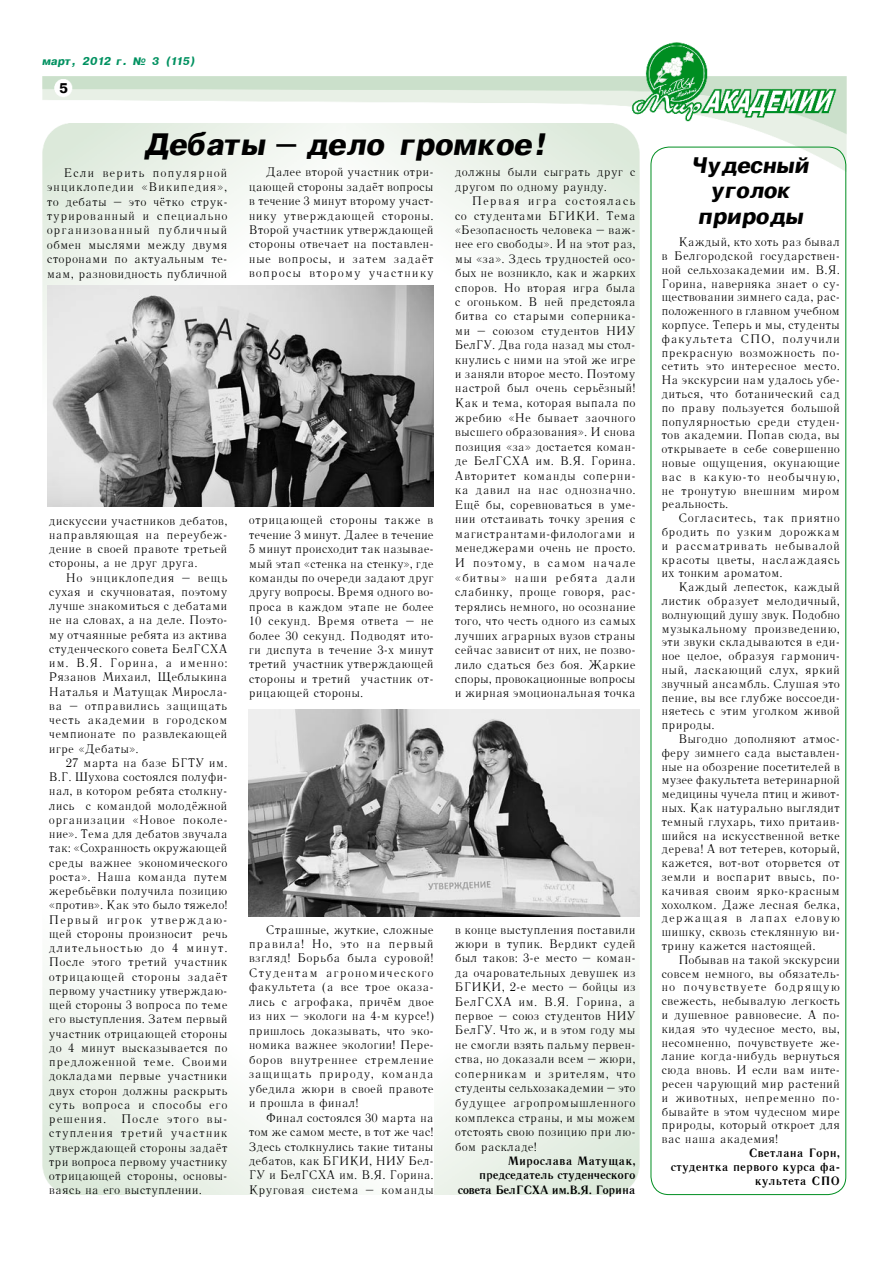
<style>
.page{position:relative;width:893px;height:1263px;background:#fff}
.page>*{position:absolute;margin:0;border:0;box-sizing:border-box;transform-origin:0 0}
.t1{font:italic 700 33px "Geneva";color:#000}
.t2{font:italic 700 24px/25.5px "Geneva";color:#000;text-align:center}
.t3{font:700 15px "Geneva";color:#000}
.t4{font:12px/13.8px "Literaturnaya Plain";color:#000;text-align:justify}
.t5{font:700 12px/14.4px "Literaturnaya";letter-spacing:-.025em;color:#000;text-align:right}
.t6{font:700 12px/13.8px "Literaturnaya";color:#000;text-align:right}
.t7{font:italic 700 12px "Geneva";color:#009160}
.s1{font-family:"Georgia";font-style:normal}
</style>
<div class="page">
<img style="left:43px;top:43px;width:803px;height:128px">
<img style="left:43px;top:123px;width:597px;height:314px">
<img style="left:434px;top:916px;width:206px;height:279px">
<img style="left:43px;top:881px;width:391px;height:314px">
<div style="left:651px;top:147px;width:195px;height:1048px;border:1px solid #008e21;border-radius:18px"></div>
<img style="left:48px;top:286px;width:386px;height:220px">
<img style="left:249px;top:709px;width:391px;height:207px">
<p class="t7" style="left:43px;top:55px;width:154px">март, 2012 г. № 3 (115)</p>
<p class="t3" style="left:60px;top:81px;width:10px">5</p>
<h1 class="t1" style="left:144px;top:128px;width:406px">Дебаты <span class="s1">–</span> дело громкое!</h1>
<p class="t4" style="left:249px;top:165px;width:187px;line-height:14.4px;text-indent:17px">Далее второй участник отри&shy;цающей стороны задаёт вопросы в течение 3 минут второму участ&shy;нику утверждающей стороны.<br>Второй участник утверждающей стороны отвечает на поставлен&shy;ные вопросы, и затем задаёт вопросы второму участнику</p>
<p class="t4" style="left:455px;top:165px;width:182px;line-height:14.4px">должны были сыграть друг с другом по одному раунду.</p>
<p class="t4" style="left:47px;top:165px;width:182px;line-height:14.4px;text-indent:17px">Если верить популярной энциклопедии «Википедия», то дебаты – это чётко струк&shy;турированный и специально организованный публичный обмен мыслями между двумя сторонами по актуальным те&shy;мам, разновидность публичной</p>
<p class="t4" style="left:455px;top:194px;width:182px;line-height:14.5px;text-indent:17px">Первая игра состоялась со студентами БГИКИ. Тема «Безопасность человека – важ&shy;нее его свободы». И на этот раз, мы «за». Здесь трудностей осо&shy;бых не возникло, как и жарких споров. Но вторая игра была с огоньком. В ней предстояла битва со старыми соперника&shy;ми – союзом студентов НИУ БелГУ. Два года назад мы стол&shy;кнулись с ними на этой же игре и заняли второе место. Поэтому настрой был очень серьёзный!<br>Как и тема, которая выпала по жребию «Не бывает заочного высшего образования». И снова позиция «за» достается коман&shy;де БелГСХА им. В.Я. Горина.<br>Авторитет команды соперни&shy;ка давил на нас однозначно.<br>Ещё бы, соревноваться в уме&shy;нии отстаивать точку зрения с магистрантами-филологами и менеджерами очень не просто.<br>И поэтому, в самом начале «битвы» наши ребята дали слабинку, проще говоря, рас&shy;терялись немного, но осознание того, что честь одного из самых лучших аграрных вузов страны сейчас зависит от них, не позво&shy;лило сдаться без боя. Жаркие споры, провокационные вопросы и жирная эмоциональная точка</p>
<p class="t4" style="left:249px;top:513px;width:187px;line-height:14.4px">отрицающей стороны также в течение 3 минут. Далее в течение 5 минут происходит так называе&shy;мый этап «стенка на стенку», где команды по очереди задают друг другу вопросы. Время одного во&shy;проса в каждом этапе не более 10 секунд. Время ответа – не более 30 секунд. Подводят ито&shy;ги диспута в течение 3-х минут третий участник утверждающей стороны и третий участник от&shy;рицающей стороны.</p>
<p class="t4" style="left:49px;top:514px;width:180px;line-height:14.2px">дискуссии участников дебатов, направляющая на переубеж&shy;дение в своей правоте третьей стороны, а не друг друга.</p>
<p class="t4" style="left:49px;top:571px;width:180px;line-height:14.2px;text-indent:17px">Но энциклопедия – вещь сухая и скучноватая, поэтому лучше знакомиться с дебатами не на словах, а на деле. Поэто&shy;му отчаянные ребята из актива студенческого совета БелГСХА им. В.Я. Горина, а именно:<br>Рязанов Михаил, Щеблыкина Наталья и Матущак Миросла&shy;ва – отправились защищать честь академии в городском чемпионате по развлекающей игре «Дебаты».</p>
<p class="t4" style="left:49px;top:756px;width:180px;line-height:14.2px;text-indent:17px">27 марта на базе БГТУ им.<br>В.Г. Шухова состоялся полуфи&shy;нал, в котором ребята столкну&shy;лись с командой молодёжной организации «Новое поколе&shy;ние». Тема для дебатов звучала так: «Сохранность окружающей среды важнее экономического роста». Наша команда путем жеребьёвки получила позицию «против». Как это было тяжело!<br>Первый игрок утверждаю&shy;щей стороны произносит речь длительностью до 4 минут.<br>После этого третий участник отрицающей стороны задаёт первому участнику утверждаю&shy;щей стороны 3 вопроса по теме его выступления. Затем первый участник отрицающей стороны до 4 минут высказывается по предложенной теме. Своими докладами первые участники двух сторон должны раскрыть суть вопроса и способы его решения. После этого вы&shy;ступления третий участник утверждающей стороны задаёт три вопроса первому участнику отрицающей стороны, основы&shy;ваясь на его выступлении.</p>
<p class="t4" style="left:249px;top:922px;width:187px;line-height:14.4px;text-indent:17px">Страшные, жуткие, сложные правила! Но, это на первый взгляд! Борьба была суровой!<br>Студентам агрономического факультета (а все трое оказа&shy;лись с агрофака, причём двое из них – экологи на 4-м курсе!) пришлось доказывать, что эко&shy;номика важнее экологии! Пере&shy;боров внутреннее стремление защищать природу, команда убедила жюри в своей правоте и прошла в финал!</p>
<p class="t4" style="left:249px;top:1110px;width:187px;line-height:14.4px;text-indent:17px">Финал состоялся 30 марта на том же самом месте, в тот же час!<br>Здесь столкнулись такие титаны дебатов, как БГИКИ, НИУ Бел-ГУ и БелГСХА им. В.Я. Горина.<br>Круговая система – команды</p>
<p class="t4" style="left:455px;top:922px;width:182px;line-height:14.4px">в конце выступления поставили жюри в тупик. Вердикт судей был таков: 3-е место – коман&shy;да очаровательных девушек из БГИКИ, 2-е место – бойцы из БелГСХА им. В.Я. Горина, а первое – союз студентов НИУ БелГУ. Что ж, и в этом году мы не смогли взять пальму первен&shy;ства, но доказали всем – жюри, соперникам и зрителям, что студенты сельхозакадемии – это будущее агропромышленного комплекса страны, и мы можем отстоять свою позицию при лю&shy;бом раскладе!</p>
<p class="t5" style="left:458px;top:1154px;width:179px">Мирослава Матущак, председатель студенческого совета БелГСХА им.В.Я. Горина</p>
<h2 class="t2" style="left:693px;top:152px;width:118px">Чудесный уголок природы</h2>
<p class="t4" style="left:661px;top:235px;width:180px;text-indent:17px">Каждый, кто хоть раз бывал в Белгородской государствен&shy;ной сельхозакадемии им. В.Я.<br>Горина, наверняка знает о су&shy;ществовании зимнего сада, рас&shy;положенного в главном учебном корпусе. Теперь и мы, студенты факультета СПО, получили прекрасную возможность по&shy;сетить это интересное место.<br>На экскурсии нам удалось убе&shy;диться, что ботанический сад по праву пользуется большой популярностью среди студен&shy;тов академии. Попав сюда, вы открываете в себе совершенно новые ощущения, окунающие вас в какую-то необычную, не тронутую внешним миром реальность.</p>
<p class="t4" style="left:661px;top:511px;width:180px;text-indent:17px">Согласитесь, так приятно бродить по узким дорожкам и рассматривать небывалой красоты цветы, наслаждаясь их тонким ароматом.</p>
<p class="t4" style="left:661px;top:580px;width:180px;text-indent:17px">Каждый лепесток, каждый листик образует мелодичный, волнующий душу звук. Подобно музыкальному произведению, эти звуки складываются в еди&shy;ное целое, образуя гармонич&shy;ный, ласкающий слух, яркий звучный ансамбль. Слушая это пение, вы все глубже воссоеди&shy;няетесь с этим уголком живой природы.</p>
<p class="t4" style="left:661px;top:732px;width:180px;text-indent:17px">Выгодно дополняют атмос&shy;феру зимнего сада выставлен&shy;ные на обозрение посетителей в музее факультета ветеринарной медицины чучела птиц и живот&shy;ных. Как натурально выглядит темный глухарь, тихо притаив&shy;шийся на искусственной ветке дерева! А вот тетерев, который, кажется, вот-вот оторвется от земли и воспарит ввысь, по&shy;качивая своим ярко-красным хохолком. Даже лесная белка, держащая в лапах еловую шишку, сквозь стеклянную ви&shy;трину кажется настоящей.</p>
<p class="t4" style="left:661px;top:953px;width:180px;text-indent:17px">Побывав на такой экскурсии совсем немного, вы обязатель&shy;но почувствуете бодрящую свежесть, небывалую легкость и душевное равновесие. А по&shy;кидая это чудесное место, вы, несомненно, почувствуете же&shy;лание когда-нибудь вернуться сюда вновь. И если вам инте&shy;ресен чарующий мир растений и животных, непременно по&shy;бывайте в этом чудесном мире природы, который откроет для вас наша академия!</p>
<p class="t6" style="left:671px;top:1146px;width:171px">Светлана Горн,<br>студентка первого курса фа&shy;культета СПО</p>
</div>
